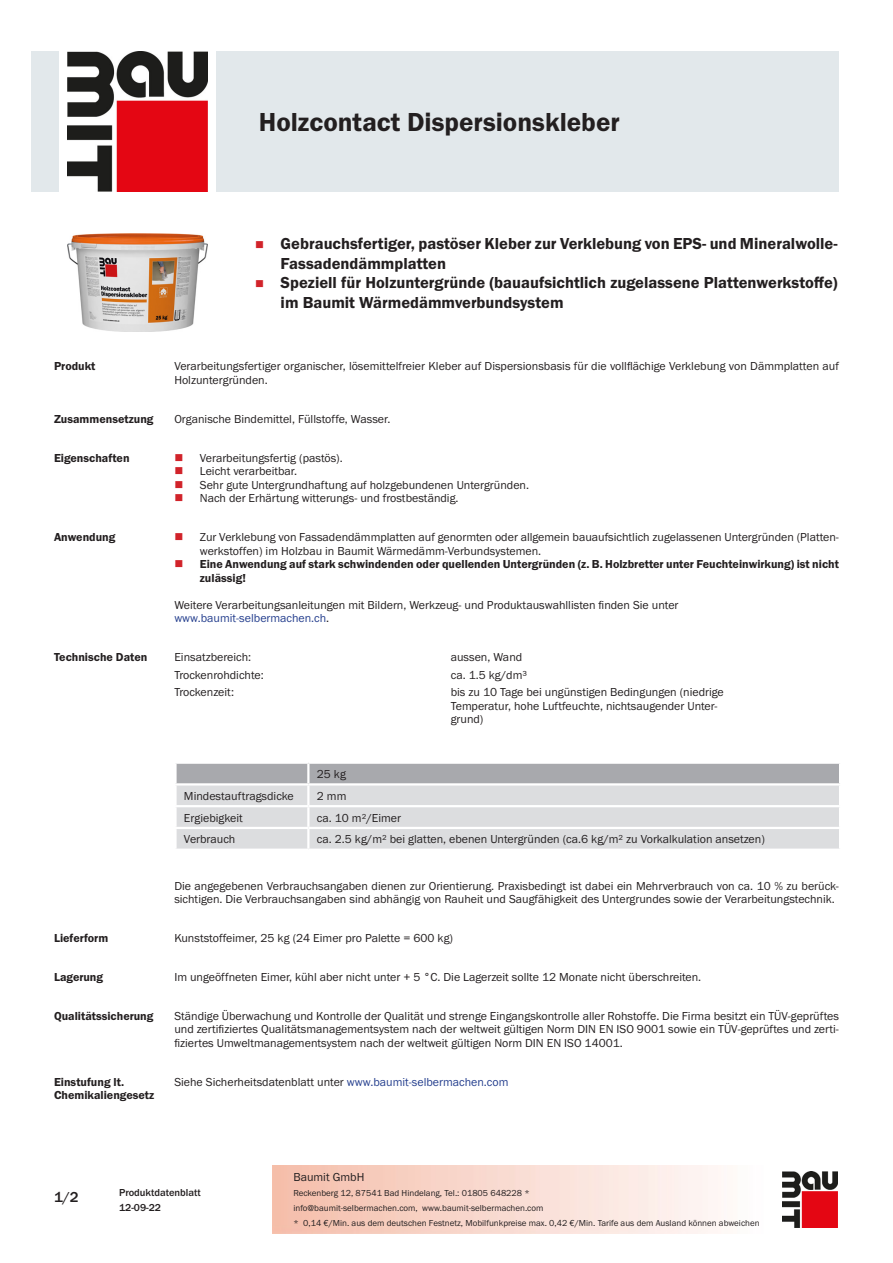
<style>
.page{position:relative;width:893px;height:1263px;background:#fff}
.page>*{position:absolute;margin:0;border:0;box-sizing:border-box;transform-origin:0 0}
.PDS_Produktname{font:27px "BM Franklin Gothic URW Dem";color:#231f20}
.t1{font:16.5px/19.5px "BM Franklin Gothic URW Dem";color:#231f20}
.t2{font:500 15px "BM Franklin Gothic URW";color:#231f20}
.PDS_Standard{font:12px/13.5px "BM Franklin Gothic URW Boo";color:#231f20}
.PDS_Standard_linksbü{font:12px/13.5px "BM Franklin Gothic URW Boo";color:#231f20}
.PDS_Header{font:12px/13.5px "BM Franklin Gothic URW Dem";color:#231f20}
.PDS_Standard-2{font:12px "BM Franklin Gothic URW Boo";color:#253f8e}
.t3{font:500 10.5px/15px "BM Franklin Gothic URW";color:#231f20}
.t4{font:9px/15px "BM Franklin Gothic URW Boo";color:#231f20}
.s1{color:#231f20}
.s2{color:#253f8e}
</style>
<div class="page">
<img style="left:782px;top:1171px;width:56px;height:56px">
<div style="left:32px;top:51px;width:27px;height:140px;background:#e2e8eb"></div>
<img style="left:68px;top:51px;width:139px;height:140px">
<div style="left:216px;top:51px;width:623px;height:140px;background:#e2e8eb"></div>
<img style="left:68px;top:233px;width:140px;height:99px">
<svg style="left:176px;top:763px;width:664px;height:86px;background:#d3d4d6"></svg>
<hr style="left:308px;top:848px;width:533px;height:3px;background:#fff">
<p class="PDS_Produktname" style="left:259px;top:106px;width:362px">Holzcontact Dispersionskleber</p>
<p class="t1" style="left:281px;top:234px;width:558px">Gebrauchsfertiger, pastöser Kleber zur Verklebung von EPS- und Mineralwolle-<br>Fassadendämmplatten</p>
<p class="t1" style="left:281px;top:273px;width:559px">Speziell für Holzuntergründe (bauaufsichtlich zugelassene Plattenwerkstoffe) im Baumit Wärmedämmverbundsystem</p>
<p class="PDS_Header" style="left:54px;top:360px;width:43px">Produkt</p>
<p class="PDS_Standard" style="left:174px;top:360px;width:666px">Verarbeitungsfertiger organischer, lösemittelfreier Kleber auf Dispersionsbasis für die vollflächige Verklebung von Dämmplatten auf<br>Holzuntergründen.</p>
<p class="PDS_Header" style="left:54px;top:412px;width:101px">Zusammensetzung</p>
<p class="PDS_Standard" style="left:174px;top:412px;width:218px">Organische Bindemittel, Füllstoffe, Wasser.</p>
<p class="PDS_Header" style="left:54px;top:451px;width:77px">Eigenschaften</p>
<p class="PDS_Standard" style="left:200px;top:451px;width:144px">Verarbeitungsfertig (pastös).</p>
<p class="PDS_Standard" style="left:200px;top:465px;width:99px">Leicht verarbeitbar.</p>
<p class="PDS_Standard" style="left:200px;top:478px;width:331px">Sehr gute Untergrundhaftung auf holzgebundenen Untergründen.</p>
<p class="PDS_Standard" style="left:200px;top:492px;width:260px">Nach der Erhärtung witterungs- und frostbeständig.</p>
<p class="PDS_Header" style="left:54px;top:530px;width:63px">Anwendung</p>
<p class="PDS_Standard" style="left:200px;top:530px;width:641px">Zur Verklebung von Fassadendämmplatten auf genormten oder allgemein bauaufsichtlich zugelassenen Untergründen (Platten&shy;werkstoffen) im Holzbau in Baumit Wärmedämm-Verbundsystemen.</p>
<p class="PDS_Header" style="left:200px;top:557px;width:641px">Eine Anwendung auf stark schwindenden oder quellenden Untergründen (z. B. Holzbretter unter Feuchteinwirkung) ist nicht zulässig!</p>
<p class="PDS_Standard" style="left:174px;top:598px;width:506px">Weitere Verarbeitungsanleitungen mit Bildern, Werkzeug- und Produktauswahllisten finden Sie unter</p>
<p class="PDS_Standard-2" style="left:174px;top:611px;width:156px">www.baumit-selbermachen.ch<span class="s1">.</span></p>
<p class="PDS_Header" style="left:54px;top:650px;width:95px">Technische Daten</p>
<p class="PDS_Standard_linksbü" style="left:174px;top:650px;width:78px">Einsatzbereich:</p>
<p class="PDS_Standard_linksbü" style="left:451px;top:650px;width:73px">aussen, Wand</p>
<p class="PDS_Standard_linksbü" style="left:174px;top:668px;width:91px">Trockenrohdichte:</p>
<p class="PDS_Standard_linksbü" style="left:451px;top:668px;width:78px">ca. 1.5 kg/dm³</p>
<p class="PDS_Standard_linksbü" style="left:174px;top:685px;width:61px">Trockenzeit:</p>
<p class="PDS_Standard_linksbü" style="left:451px;top:685px;width:275px">bis zu 10 Tage bei ungünstigen Bedingungen (niedrige<br>Temperatur, hohe Luftfeuchte, nichtsaugender Unter&shy;grund)</p>
<p class="PDS_Standard_linksbü" style="left:317px;top:767px;width:31px">25 kg</p>
<p class="PDS_Standard_linksbü" style="left:184px;top:789px;width:111px">Mindestauftragsdicke</p>
<p class="PDS_Standard_linksbü" style="left:317px;top:789px;width:31px">2 mm</p>
<p class="PDS_Standard_linksbü" style="left:184px;top:811px;width:60px">Ergiebigkeit</p>
<p class="PDS_Standard_linksbü" style="left:317px;top:811px;width:86px">ca. 10 m²/Eimer</p>
<p class="PDS_Standard_linksbü" style="left:184px;top:833px;width:53px">Verbrauch</p>
<p class="PDS_Standard_linksbü" style="left:317px;top:833px;width:449px">ca. 2.5 kg/m² bei glatten, ebenen Untergründen (ca.6 kg/m² zu Vorkalkulation ansetzen)</p>
<p class="PDS_Standard" style="left:174px;top:879px;width:666px">Die angegebenen Verbrauchsangaben dienen zur Orientierung. Praxisbedingt ist dabei ein Mehrverbrauch von ca. 10 % zu berück&shy;sichtigen. Die Verbrauchsangaben sind abhängig von Rauheit und Saugfähigkeit des Untergrundes sowie der Verarbeitungstechnik.</p>
<p class="PDS_Header" style="left:54px;top:931px;width:56px">Lieferform</p>
<p class="PDS_Standard" style="left:174px;top:931px;width:280px">Kunststoffeimer, 25 kg (24 Eimer pro Palette = 600 kg)</p>
<p class="PDS_Header" style="left:54px;top:970px;width:51px">Lagerung</p>
<p class="PDS_Standard" style="left:174px;top:970px;width:528px">Im ungeöffneten Eimer, kühl aber nicht unter + 5 °C. Die Lagerzeit sollte 12 Monate nicht überschreiten.</p>
<p class="PDS_Header" style="left:54px;top:1009px;width:101px">Qualitätssicherung</p>
<p class="PDS_Standard" style="left:174px;top:1009px;width:666px;text-align:justify">Ständige Überwachung und Kontrolle der Qualität und strenge Eingangskontrolle aller Rohstoffe. Die Firma besitzt ein TÜV-geprüftes und zertifiziertes Qualitätsmanagementsystem nach der weltweit gültigen Norm DIN EN ISO 9001 sowie ein TÜV-geprüftes und zerti&shy;fiziertes Umweltmanagementsystem nach der weltweit gültigen Norm DIN EN ISO 14001.</p>
<p class="PDS_Header" style="left:54px;top:1075px;width:102px">Einstufung lt.<br>Chemikaliengesetz</p>
<p class="PDS_Standard" style="left:174px;top:1075px;width:336px">Siehe Sicherheitsdatenblatt unter <span class="s2">www.baumit-selbermachen.com</span></p>
<p class="t2" style="left:54px;top:1188px;width:26px">1/2</p>
<p class="t3" style="left:119px;top:1185px;width:83px">Produktdatenblatt<br>12-09-22</p>
<p class="PDS_Standard" style="left:293px;top:1170px;width:73px">Baumit GmbH</p>
<p class="t4" style="left:293px;top:1186px;width:468px">Reckenberg 12, 87541 Bad Hindelang, Tel.: 01805 648228 *<br>info@baumit-selbermachen.com, www.baumit-selbermachen.com<br>* 0,14 €/Min. aus dem deutschen Festnetz, Mobilfunkpreise max. 0,42 €/Min. Tarife aus dem Ausland können abweichen</p>
</div>
